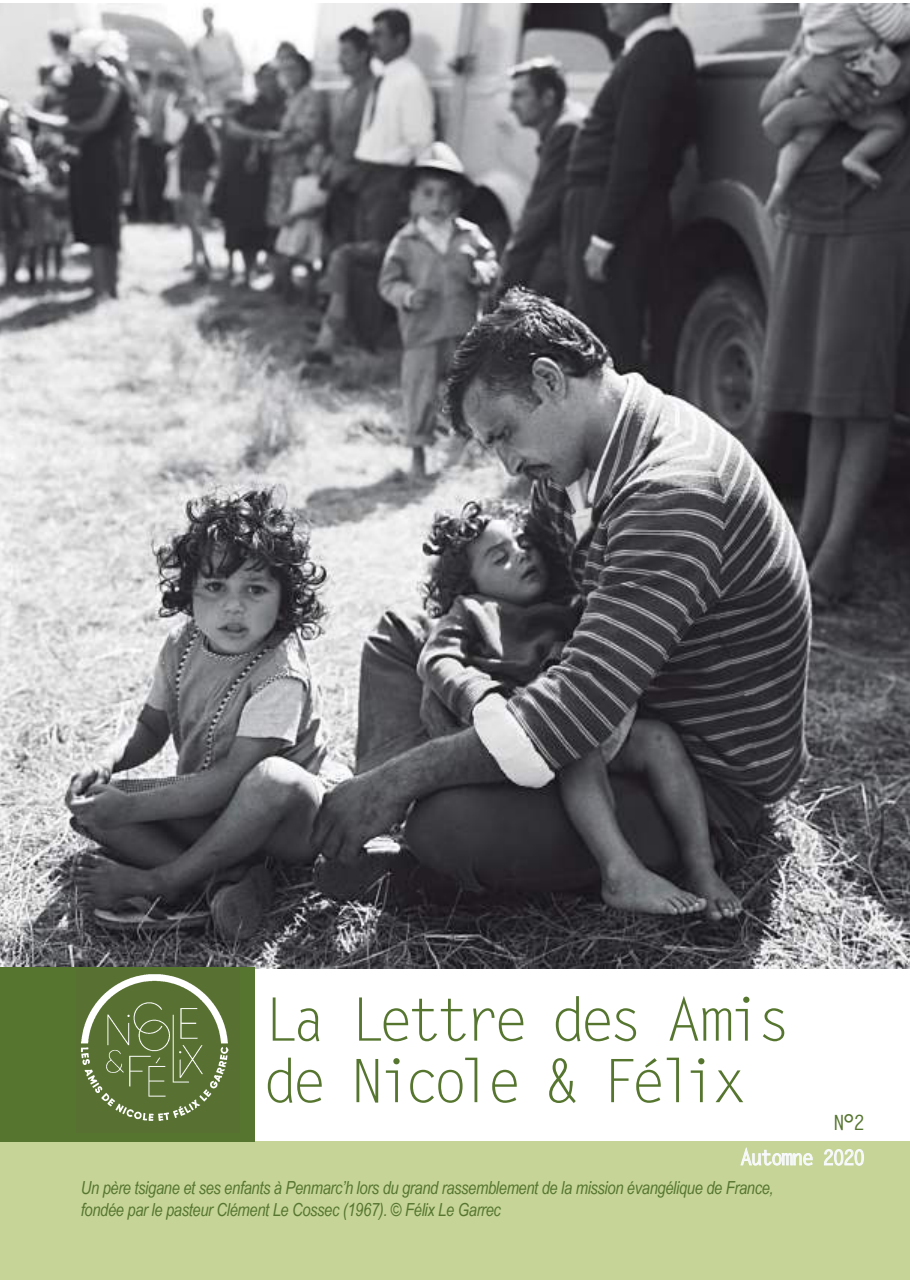
<style>
.page{position:relative;width:910px;height:1280px;background:#fff}
.page>*{position:absolute;margin:0;border:0;box-sizing:border-box;transform-origin:0 0}
.t1{font:60px/61.5px "Letter Gothic Std";letter-spacing:-.12em;color:#567630}
.t2{font:700 21px "Letter Gothic Std";letter-spacing:-.09em;color:#f8fafd;scale:.96 1}
.t3{font:700 21px "Letter Gothic Std";color:#567630;scale:.96 1}
.t4{font:italic 18px/21.6px "Arial Narrow";letter-spacing:-.02em;color:#567630}
</style>
<div class="page">
<div style="left:0;top:1141px;width:910px;height:139px;background:#c6d597"></div>
<img style="left:0;top:4px;width:910px;height:964px">
<div style="left:0;top:967px;width:254px;height:175px;background:#567630"></div>
<img style="left:80px;top:974px;width:149px;height:147px">
<svg style="left:740px;top:1147px;width:73px;height:19px"></svg>
<svg style="left:824px;top:1149px;width:40px;height:17px"></svg>
<h1 class="t1" style="left:263px;top:991px;width:531px">La Lettre des Amis de Nicole &amp; Félix</h1>
<p class="t3" style="left:833px;top:1110px;width:36px">N°2</p>
<p class="t2" style="left:740px;top:1144px;width:132px">Automne 2020</p>
<p class="t4" style="left:81px;top:1177px;width:694px">Un père tsigane et ses enfants à Penmarc’h lors du grand rassemblement de la mission évangélique de France, fondée par le pasteur Clément Le Cossec (1967). © Félix Le Garrec</p>
</div>
